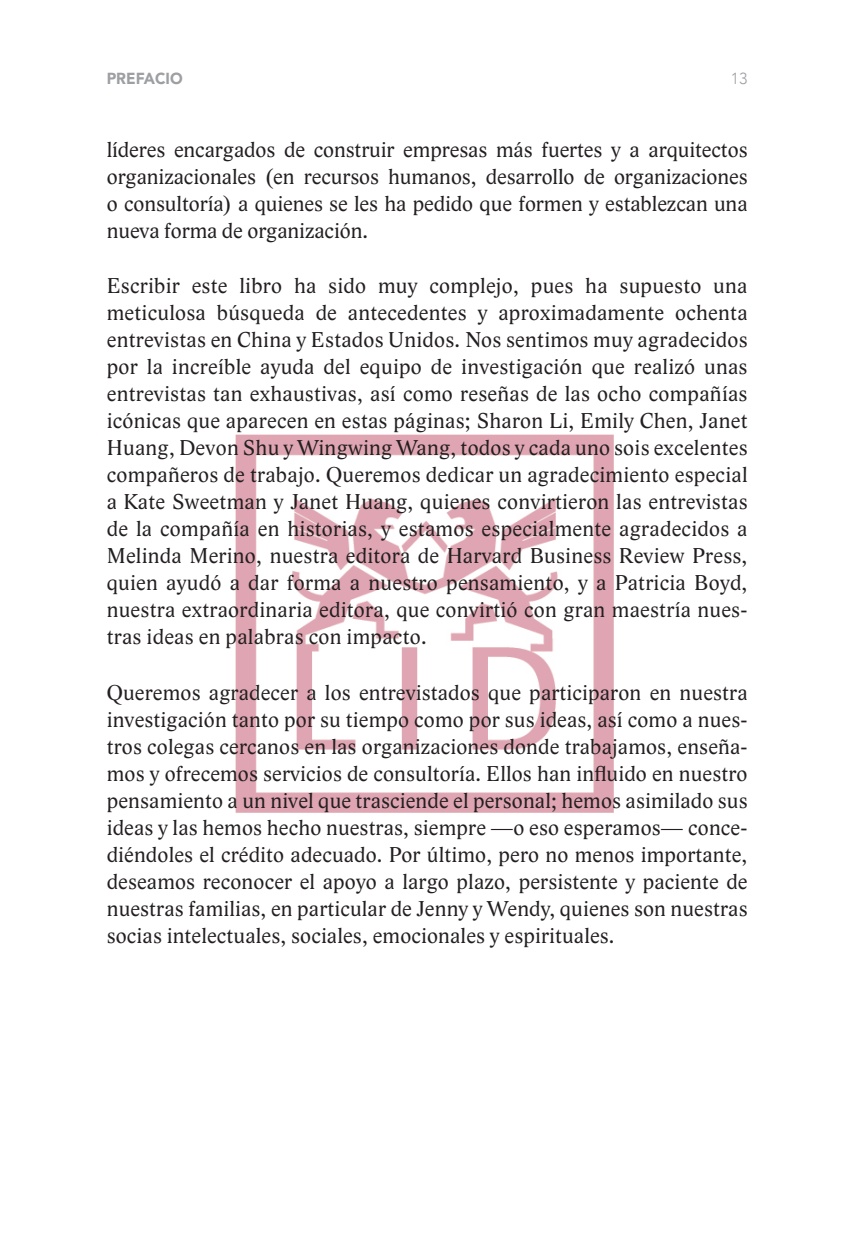
<style>
.page{position:relative;width:848px;height:1249px;background:#fff}
.page>*{position:absolute;margin:0;border:0;box-sizing:border-box;transform-origin:0 0}
.t1{font:22px/27px "Lido STF";letter-spacing:.01em;color:#231f20;text-align:justify}
.t2{font:900 16px "Avenir";color:#9d9fa2;scale:.95 1}
.t3{font:300 16px "Avenir";color:#9d9fa2}
</style>
<div class="page">
<img style="left:235px;top:435px;width:378px;height:377px">
<p class="t2" style="left:107px;top:68px;width:81px">PREFACIO</p>
<p class="t3" style="left:731px;top:68px;width:18px">13</p>
<p class="t1" style="left:107px;top:136px;width:642px">líderes encargados de construir empresas más fuertes y a arquitectos organizacionales (en recursos humanos, desarrollo de organizaciones o consultoría) a quienes se les ha pedido que formen y establezcan una nueva forma de organización.</p>
<p class="t1" style="left:107px;top:272px;width:642px">Escribir este libro ha sido muy complejo, pues ha supuesto una meticulosa búsqueda de antecedentes y aproximadamente ochenta entrevistas en China y Estados Unidos. Nos sentimos muy agradecidos por la increíble ayuda del equipo de investigación que realizó unas entrevistas tan exhaustivas, así como reseñas de las ocho compañías icónicas que aparecen en estas páginas; Sharon Li, Emily Chen, Janet Huang, Devon Shu y Wingwing Wang, todos y cada uno sois excelentes compañeros de trabajo. Queremos dedicar un agradecimiento especial a Kate Sweetman y Janet Huang, quienes convirtieron las entrevistas de la compañía en historias, y estamos especialmente agradecidos a Melinda Merino, nuestra editora de Harvard Business Review Press, quien ayudó a dar forma a nuestro pensamiento, y a Patricia Boyd, nuestra extraordinaria editora, que convirtió con gran maestría nues&shy;tras ideas en palabras con impacto.</p>
<p class="t1" style="left:107px;top:679px;width:642px">Queremos agradecer a los entrevistados que participaron en nuestra investigación tanto por su tiempo como por sus ideas, así como a nues&shy;tros colegas cercanos en las organizaciones donde trabajamos, enseña&shy;mos y ofrecemos servicios de consultoría. Ellos han influido en nuestro pensamiento a un nivel que trasciende el personal; hemos asimilado sus ideas y las hemos hecho nuestras, siempre —o eso esperamos— conce&shy;diéndoles el crédito adecuado. Por último, pero no menos importante, deseamos reconocer el apoyo a largo plazo, persistente y paciente de nuestras familias, en particular de Jenny y Wendy, quienes son nuestras socias intelectuales, sociales, emocionales y espirituales.</p>
</div>
